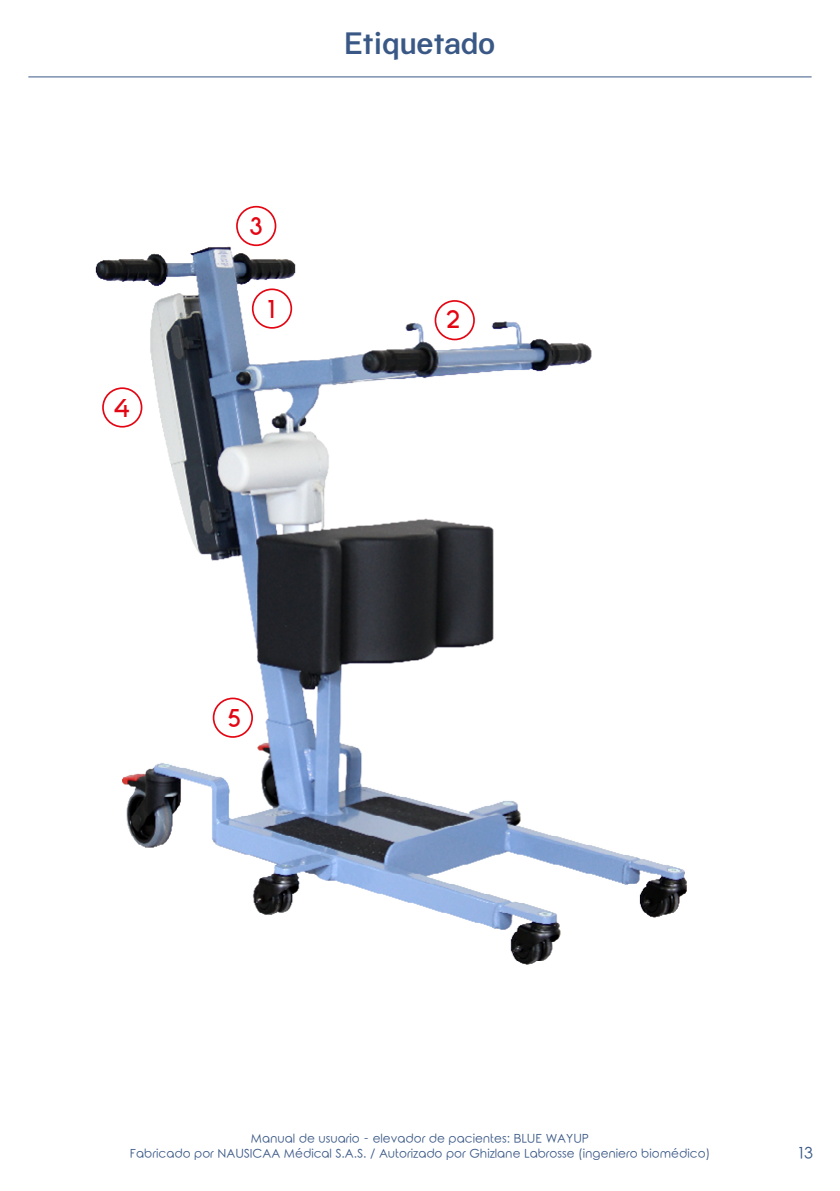
<style>
.page{position:relative;width:840px;height:1191px;background:#fff}
.page>*{position:absolute;margin:0;border:0;box-sizing:border-box;transform-origin:0 0}
.t1{font:500 32px "Kalypsa";letter-spacing:.015em;color:#3a5886}
.t2{font:24px "Stark";color:#e30613}
.t3{font:16px "Rounded Elegance";color:#3a5886}
.t4{font:12px/14.4px "Rounded Elegance";color:#3a5886;text-align:center}
</style>
<div class="page">
<img style="left:95px;top:206px;width:592px;height:759px">
<hr style="left:28px;top:77px;width:783px;height:1px;background:#3a5886">
<h2 class="t2" style="left:114px;top:389px;width:18px">4</h2>
<h2 class="t2" style="left:249px;top:208px;width:15px">3</h2>
<h2 class="t2" style="left:267px;top:291px;width:9px">1</h2>
<h1 class="t1" style="left:344px;top:24px;width:152px">Etiquetado</h1>
<h2 class="t2" style="left:445px;top:301px;width:16px">2</h2>
<h2 class="t2" style="left:227px;top:700px;width:15px">5</h2>
<p class="t4" style="left:130px;top:1132px;width:581px">Manual de usuario - elevador de pacientes: BLUE WAYUP<br>Fabricado por NAUSICAA Médical S.A.S. / Autorizado por Ghizlane Labrosse (ingeniero biomédico)</p>
<h3 class="t3" style="left:797px;top:1143px;width:16px">13</h3>
</div>
